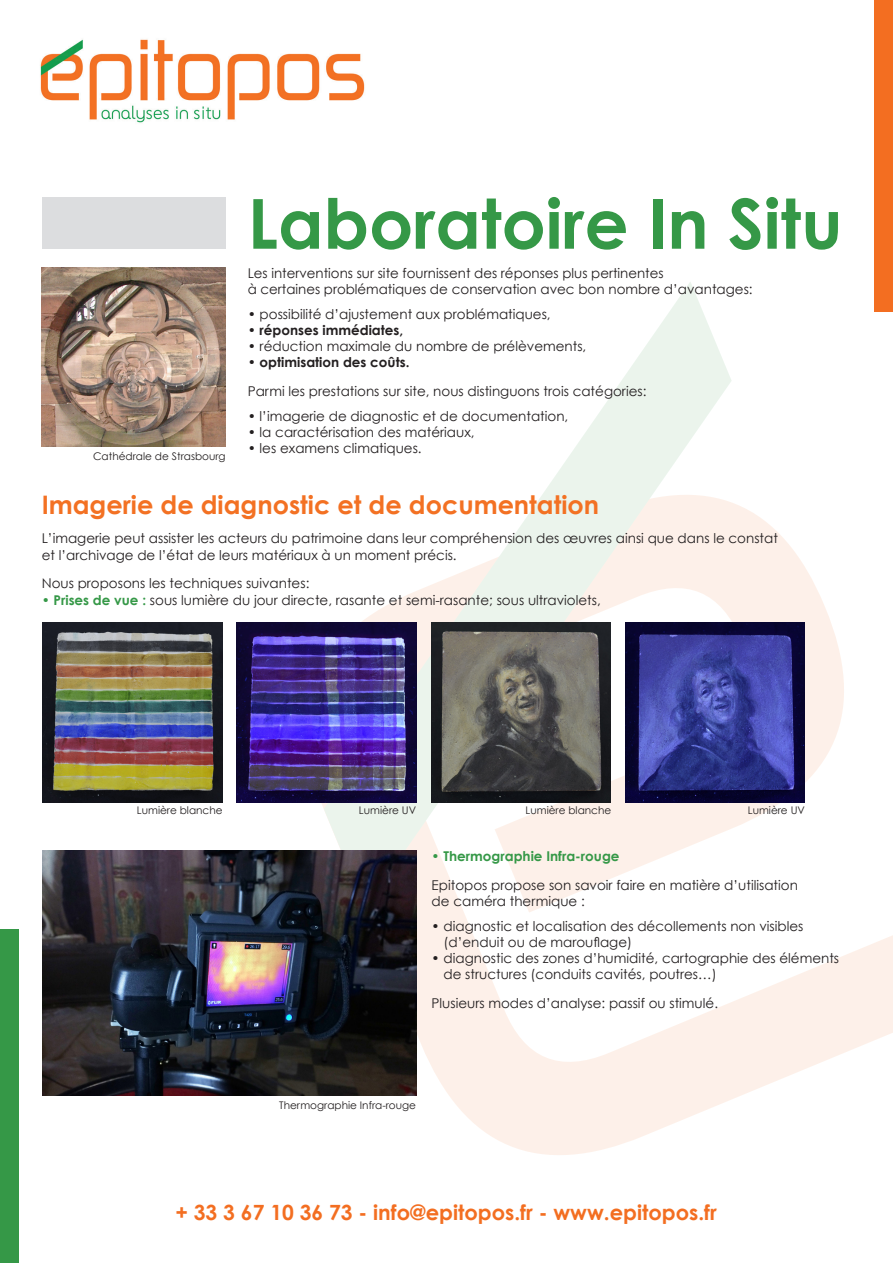
<style>
.page{position:relative;width:893px;height:1263px;background:#fff}
.page>*{position:absolute;margin:0;border:0;box-sizing:border-box;transform-origin:0 0}
.t1{font:700 69px "Century Gothic";color:#359847}
.t2{font:700 25.5px "Century Gothic";color:#f37123}
.t3{font:700 21px "Century Gothic";color:#f36e21}
.t4{font:13.5px/16.2px "Century Gothic";color:#231f20}
.t5{font:700 13.5px "Century Gothic";color:#231f20}
.t6{font:700 13.5px "Century Gothic";color:#359847}
.t7{font:10.5px "Century Gothic";color:#231f20}
.s1{font-weight:400}
.s2{font-weight:700;color:#359847}
</style>
<div class="page">
<svg style="left:282px;top:503px;width:611px;height:652px"></svg>
<svg style="left:324px;top:282px;width:408px;height:626px"></svg>
<div style="left:43px;top:197px;width:183px;height:52px;background:#dcdddf"></div>
<img style="left:43px;top:851px;width:373px;height:244px">
<img style="left:42px;top:267px;width:184px;height:180px">
<div style="left:874px;top:0;width:19px;height:311px;background:#f36e21"></div>
<img style="left:40px;top:39px;width:325px;height:84px">
<div style="left:0;top:929px;width:18px;height:334px;background:#359847"></div>
<img style="left:43px;top:622px;width:179px;height:180px">
<img style="left:237px;top:622px;width:179px;height:180px">
<img style="left:625px;top:622px;width:180px;height:180px">
<img style="left:431px;top:622px;width:180px;height:180px">
<p class="t1" style="left:248px;top:180px;width:596px">Laboratoire In Situ</p>
<p class="t4" style="left:248px;top:264px;width:506px">Les interventions sur site fournissent des réponses plus pertinentes<br>à certaines problématiques de conservation avec bon nombre d’avantages:</p>
<p class="t4" style="left:248px;top:305px;width:304px">• possibilité d’ajustement aux problématiques,</p>
<p class="t5" style="left:248px;top:321px;width:157px"><span class="s1">•</span> réponses immédiates,</p>
<p class="t4" style="left:248px;top:338px;width:340px">• réduction maximale du nombre de prélèvements,</p>
<p class="t5" style="left:248px;top:354px;width:163px"><span class="s1">•</span> optimisation des coûts.</p>
<p class="t4" style="left:248px;top:383px;width:400px">Parmi les prestations sur site, nous distinguons trois catégories:</p>
<p class="t4" style="left:248px;top:408px;width:322px">• l’imagerie de diagnostic et de documentation,</p>
<p class="t4" style="left:248px;top:424px;width:228px">• la caractérisation des matériaux,</p>
<p class="t4" style="left:248px;top:440px;width:175px">• les examens climatiques.</p>
<p class="t2" style="left:42px;top:489px;width:559px">Imagerie de diagnostic et de documentation</p>
<p class="t4" style="left:42px;top:530px;width:738px">L’imagerie peut assister les acteurs du patrimoine dans leur compréhension des œuvres ainsi que dans le constat et l’archivage de l’état de leurs matériaux à un moment précis.</p>
<p class="t4" style="left:42px;top:575px;width:269px">Nous proposons les techniques suivantes:</p>
<p class="t4" style="left:42px;top:591px;width:561px"><span class="s2">• Prises de vue :</span> sous lumière du jour directe, rasante et semi-rasante; sous ultraviolets,</p>
<p class="t7" style="left:93px;top:450px;width:134px">Cathédrale de Strasbourg</p>
<p class="t7" style="left:137px;top:804px;width:87px">Lumière blanche</p>
<p class="t7" style="left:359px;top:804px;width:59px">Lumière UV</p>
<p class="t7" style="left:526px;top:804px;width:87px">Lumière blanche</p>
<p class="t7" style="left:748px;top:804px;width:59px">Lumière UV</p>
<p class="t6" style="left:432px;top:847px;width:189px">• Thermographie Infra-rouge</p>
<p class="t4" style="left:432px;top:876px;width:368px">Epitopos propose son savoir faire en matière d’utilisation de caméra thermique :</p>
<p class="t4" style="left:443px;top:917px;width:361px;text-indent:-12px">• diagnostic et localisation des décollements non visibles (d’enduit ou de marouflage)</p>
<p class="t4" style="left:443px;top:950px;width:397px;text-indent:-12px">• diagnostic des zones d’humidité, cartographie des éléments de structures (conduits cavités, poutres…)</p>
<p class="t4" style="left:432px;top:995px;width:288px">Plusieurs modes d’analyse: passif ou stimulé.</p>
<p class="t7" style="left:279px;top:1098px;width:138px">Thermographie Infra-rouge</p>
<p class="t3" style="left:175px;top:1199px;width:543px">+ 33 3 67 10 36 73 - info@epitopos.fr - www.epitopos.fr</p>
</div>
